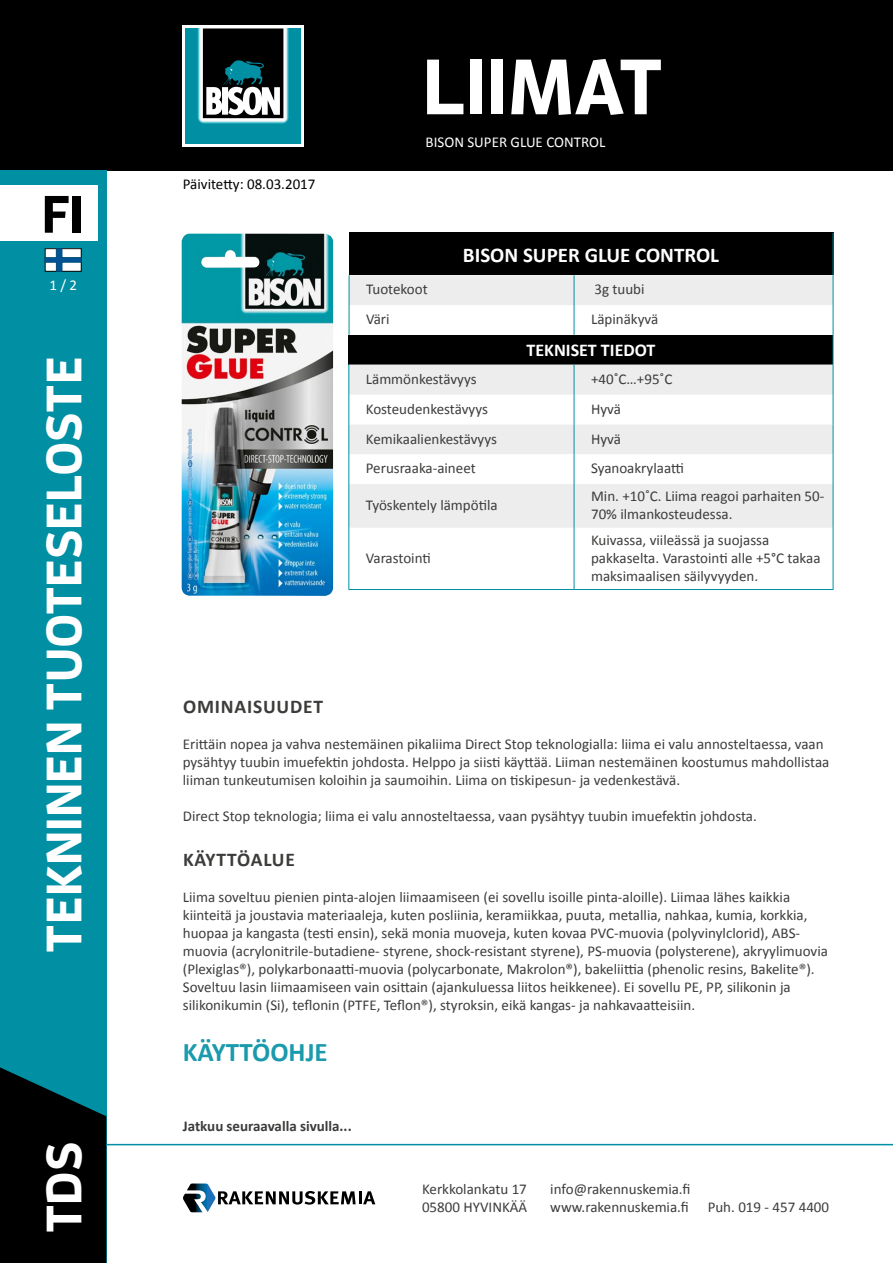
<style>
.page{position:relative;width:893px;height:1263px;background:#fff}
.page>*{position:absolute;margin:0;border:0;box-sizing:border-box;transform-origin:0 0}
.t1{font:700 78.15px "Enzo OT";color:#fff}
.t2{font:700 52.5px "Enzo OT";color:#000}
.t3{font:700 49.5px "Enzo OT";color:#fff}
.technical_data_parag{font:700 27px "Calibri";color:#1a9aac}
.Technical_Data_name{font:700 21px "Calibri";color:#fff}
.technical_data_parag-2{font:700 19.5px "Calibri";letter-spacing:.04em;color:#3c3c3b}
.t4{font:700 18px "Calibri";color:#fff}
.technical_data_parag-3{font:15px/18px "Calibri";color:#3c3c3b}
.technical_data_parag-4{font:700 15px "Calibri";color:#3c3c3b}
.technical_data_parag-5{font:15px "Calibri";color:#fff}
.technical_data_parag-6{font:15px "Calibri";color:#000}
</style>
<div class="page">
<div style="left:0;top:0;width:893px;height:170px;background:#000"></div>
<div style="left:0;top:170px;width:106px;height:1093px;background:#008fa3"></div>
<svg style="left:0;top:1067px;width:106px;height:196px;background:#001214"></svg>
<hr style="left:106px;top:1144px;width:787px;height:1px;background:#008fa3">
<div style="left:0;top:186px;width:98px;height:55px;background:#fff"></div>
<svg style="left:183px;top:1183px;width:192px;height:29px"></svg>
<svg style="left:45px;top:248px;width:36px;height:23px"></svg>
<svg style="left:183px;top:26px;width:121px;height:121px"></svg>
<div style="left:186px;top:29px;width:115px;height:115px;background:#008fa3"></div>
<svg style="left:197px;top:29px;width:92px;height:95px;background:#4b5e60"></svg>
<div style="left:349px;top:335px;width:484px;height:29px;background:#000"></div>
<svg style="left:349px;top:364px;width:484px;height:164px;fill:#ededed"></svg>
<svg style="left:833px;top:335px;width:1px;height:29px"></svg>
<hr style="left:348px;top:364px;width:1px;height:31px;background:#008fa3">
<hr style="left:574px;top:364px;width:1px;height:31px;background:#008fa3">
<hr style="left:833px;top:364px;width:1px;height:31px;background:#008fa3">
<svg style="left:348px;top:395px;width:1px;height:29px"></svg>
<svg style="left:574px;top:395px;width:1px;height:29px"></svg>
<svg style="left:833px;top:395px;width:1px;height:29px"></svg>
<hr style="left:348px;top:424px;width:1px;height:30px;background:#008fa3">
<hr style="left:574px;top:424px;width:1px;height:30px;background:#008fa3">
<hr style="left:833px;top:424px;width:1px;height:30px;background:#008fa3">
<hr style="left:348px;top:454px;width:1px;height:30px;background:#008fa3">
<hr style="left:574px;top:454px;width:1px;height:30px;background:#008fa3">
<hr style="left:833px;top:454px;width:1px;height:30px;background:#008fa3">
<hr style="left:348px;top:484px;width:1px;height:44px;background:#008fa3">
<hr style="left:574px;top:484px;width:1px;height:44px;background:#008fa3">
<hr style="left:833px;top:484px;width:1px;height:44px;background:#008fa3">
<hr style="left:348px;top:528px;width:1px;height:61px;background:#008fa3">
<hr style="left:574px;top:528px;width:1px;height:61px;background:#008fa3">
<hr style="left:833px;top:528px;width:1px;height:61px;background:#008fa3">
<hr style="left:348px;top:589px;width:226px;height:1px;background:#008fa3">
<hr style="left:574px;top:589px;width:259px;height:1px;background:#008fa3">
<div style="left:349px;top:233px;width:484px;height:42px;background:#000"></div>
<div style="left:350px;top:275px;width:483px;height:30px;background:#ededed"></div>
<hr style="left:833px;top:233px;width:1px;height:42px;background:#008fa3">
<hr style="left:349px;top:275px;width:1px;height:30px;background:#008fa3">
<hr style="left:574px;top:275px;width:1px;height:30px;background:#008fa3">
<hr style="left:833px;top:275px;width:1px;height:30px;background:#008fa3">
<hr style="left:349px;top:305px;width:1px;height:30px;background:#008fa3">
<hr style="left:574px;top:305px;width:1px;height:30px;background:#008fa3">
<hr style="left:833px;top:305px;width:1px;height:30px;background:#008fa3">
<img style="left:182px;top:234px;width:151px;height:362px">
<h2 class="t2" style="left:42px;top:181px;width:44px">FI</h2>
<p class="technical_data_parag-5" style="left:49px;top:276px;width:29px">1 / 2</p>
<h3 class="t3" style="left:33px;top:952px;width:597px;rotate:-90deg">TEKNINEN TUOTESELOSTE</h3>
<h3 class="t3" style="left:33px;top:1233px;width:93px;rotate:-90deg">TDS</h3>
<h1 class="t1" style="left:422px;top:38px;width:242px">LIIMAT</h1>
<p class="technical_data_parag-6" style="left:183px;top:174px;width:134px">Päivitetty: 08.03.2017</p>
<p class="technical_data_parag-5" style="left:426px;top:132px;width:181px">BISON SUPER GLUE CONTROL</p>
<p class="Technical_Data_name" style="left:463px;top:241px;width:258px">BISON SUPER GLUE CONTROL</p>
<p class="technical_data_parag-3" style="left:366px;top:281px;width:63px">Tuotekoot</p>
<p class="technical_data_parag-3" style="left:594px;top:281px;width:52px">3g tuubi</p>
<p class="technical_data_parag-3" style="left:366px;top:310px;width:25px">Väri</p>
<p class="technical_data_parag-3" style="left:591px;top:310px;width:69px">Läpinäkyvä</p>
<p class="t4" style="left:526px;top:339px;width:130px">TEKNISET TIEDOT</p>
<p class="technical_data_parag-3" style="left:366px;top:370px;width:112px">Lämmönkestävyys</p>
<p class="technical_data_parag-3" style="left:591px;top:370px;width:83px">+40˚C…+95˚C</p>
<p class="technical_data_parag-3" style="left:366px;top:400px;width:124px">Kosteudenkestävyys</p>
<p class="technical_data_parag-3" style="left:591px;top:400px;width:31px">Hyvä</p>
<p class="technical_data_parag-3" style="left:366px;top:430px;width:133px">Kemikaalienkestävyys</p>
<p class="technical_data_parag-3" style="left:591px;top:430px;width:31px">Hyvä</p>
<p class="technical_data_parag-3" style="left:366px;top:459px;width:111px">Perusraaka-aineet</p>
<p class="technical_data_parag-3" style="left:591px;top:459px;width:94px">Syanoakrylaatti</p>
<p class="technical_data_parag-3" style="left:366px;top:496px;width:133px">Työskentely lämpötila</p>
<p class="technical_data_parag-3" style="left:591px;top:487px;width:235px">Min. +10˚C. Liima reagoi parhaiten 50-<br>70% ilmankosteudessa.</p>
<p class="technical_data_parag-3" style="left:366px;top:549px;width:66px">Varastointi</p>
<p class="technical_data_parag-3" style="left:591px;top:531px;width:180px">Kuivassa, viileässä ja suojassa</p>
<p class="technical_data_parag-3" style="left:591px;top:549px;width:231px">pakkaselta. Varastointi alle +5°C takaa maksimaalisen säilyvyyden.</p>
<p class="technical_data_parag-2" style="left:183px;top:694px;width:141px">OMINAISUUDET</p>
<p class="technical_data_parag-3" style="left:183px;top:735px;width:648px">Erittäin nopea ja vahva nestemäinen pikaliima Direct Stop teknologialla: liima ei valu annosteltaessa, vaan pysähtyy tuubin imuefektin johdosta. Helppo ja siisti käyttää. Liiman nestemäinen koostumus mahdollistaa liiman tunkeutumisen koloihin ja saumoihin. Liima on tiskipesun- ja vedenkestävä.</p>
<p class="technical_data_parag-3" style="left:183px;top:807px;width:576px">Direct Stop teknologia; liima ei valu annosteltaessa, vaan pysähtyy tuubin imuefektin johdosta.</p>
<p class="technical_data_parag-2" style="left:183px;top:847px;width:113px">KÄYTTÖALUE</p>
<p class="technical_data_parag-3" style="left:183px;top:888px;width:647px">Liima soveltuu pienien pinta-alojen liimaamiseen (ei sovellu isoille pinta-aloille). Liimaa lähes kaikkia kiinteitä ja joustavia materiaaleja, kuten posliinia, keramiikkaa, puuta, metallia, nahkaa, kumia, korkkia, huopaa ja kangasta (testi ensin), sekä monia muoveja, kuten kovaa PVC-muovia (polyvinylclorid), ABS&shy;muovia (acrylonitrile-butadiene- styrene, shock-resistant styrene), PS-muovia (polysterene), akryylimuovia (Plexiglas®), polykarbonaatti-muovia (polycarbonate, Makrolon®), bakeliittia (phenolic resins, Bakelite®).<br>Soveltuu lasin liimaamiseen vain osittain (ajankuluessa liitos heikkenee). Ei sovellu PE, PP, silikonin ja silikonikumin (Si), teflonin (PTFE, Teflon®), styroksin, eikä kangas- ja nahkavaatteisiin.</p>
<p class="technical_data_parag" style="left:183px;top:1034px;width:146px">KÄYTTÖOHJE</p>
<p class="technical_data_parag-4" style="left:183px;top:1116px;width:170px">Jatkuu seuraavalla sivulla...</p>
<p class="technical_data_parag-3" style="left:422px;top:1180px;width:107px">Kerkkolankatu 17<br>05800 HYVINKÄÄ</p>
<p class="technical_data_parag-3" style="left:550px;top:1180px;width:142px">info@rakennuskemia.fi www.rakennuskemia.fi</p>
<p class="technical_data_parag-3" style="left:708px;top:1198px;width:123px">Puh. 019 - 457 4400</p>
</div>
